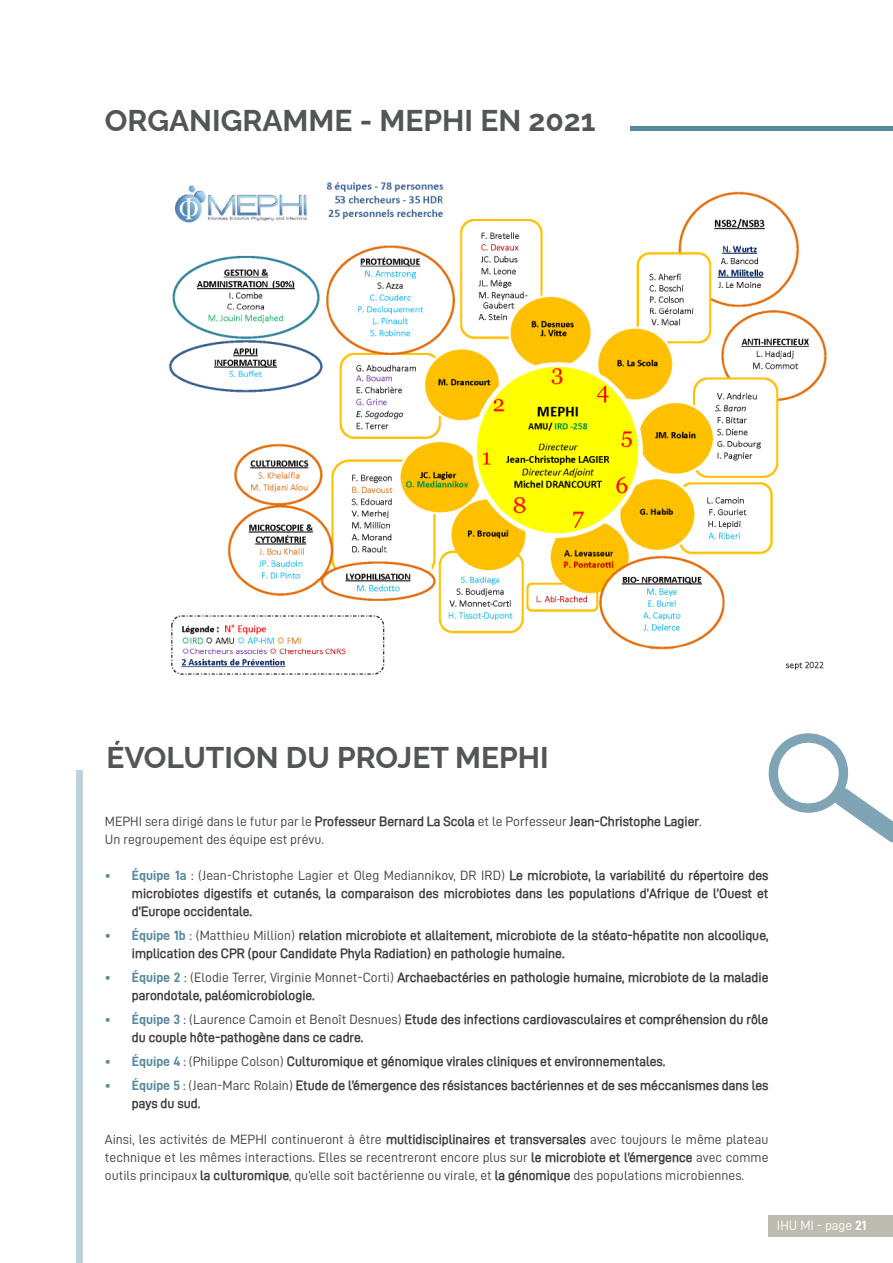
<style>
.page{position:relative;width:893px;height:1263px;background:#fff}
.page>*{position:absolute;margin:0;border:0;box-sizing:border-box;transform-origin:0 0}
.t1{font:700 30px "Raleway";color:#545557}
.t2{font:700 13.5px/18px "D DIN PRO Semi";color:#3e3e3f}
.t3{font:13.5px/18px "D DIN PRO Regular";color:#3e3e3f;text-align:justify}
.t4{font:13.5px "D DIN PRO Regular";color:#fff}
.s1{font-family:"D DIN PRO Semi";font-weight:700}
.s2{font-family:"D DIN PRO Bold";font-weight:400;color:#56889e}
.s3{font-family:"D DIN PRO Regular";font-weight:400}
.s4{font-family:"D DIN PRO Bold"}
</style>
<div class="page">
<div style="left:768px;top:1215px;width:125px;height:21px;background:#bcbcb0"></div>
<hr style="left:631px;top:127px;width:262px;height:4px;background:#56889e">
<div style="left:77px;top:770px;width:6px;height:493px;background:#bfd2da"></div>
<svg style="left:768px;top:733px;width:125px;height:110px"></svg>
<img style="left:169px;top:182px;width:658px;height:493px">
<p class="t1" style="left:105px;top:96px;width:492px">ORGANIGRAMME - MEPHI EN 2021</p>
<p class="t1" style="left:106px;top:734px;width:444px">ÉVOLUTION DU PROJET MEPHI</p>
<p class="t3" style="left:105px;top:812px;width:598px">MEPHI sera dirigé dans le futur par le <span class="s1">Professeur Bernard La Scola</span> et le Porfesseur <span class="s1">Jean-Christophe Lagier</span>.</p>
<p class="t3" style="left:105px;top:830px;width:221px">Un regroupement des équipe est prévu.</p>
<p class="t2" style="left:132px;top:866px;width:638px;text-align:justify;text-indent:-27px"><span class="s2">• Équipe 1a</span> <span class="s3">: (Jean-Christophe Lagier et Oleg Mediannikov, DR IRD)</span> Le microbiote, la variabilité du répertoire des microbiotes digestifs et cutanés, la comparaison des microbiotes dans les populations d’Afrique de l’Ouest et d’Europe occidentale.</p>
<p class="t2" style="left:132px;top:926px;width:638px;text-indent:-27px"><span class="s2">• Équipe 1b</span> <span class="s3">: (Matthieu Million)</span> relation microbiote et allaitement, microbiote de la stéato-hépatite non alcoolique, implication des CPR (pour Candidate Phyla Radiation) en pathologie humaine.</p>
<p class="t2" style="left:132px;top:968px;width:638px;text-indent:-27px"><span class="s2">• Équipe 2</span> <span class="s3">: (Elodie Terrer, Virginie Monnet-Corti)</span> Archaebactéries en pathologie humaine, microbiote de la maladie parondotale, paléomicrobiologie.</p>
<p class="t2" style="left:132px;top:1010px;width:638px;text-indent:-27px"><span class="s2">• Équipe 3</span> <span class="s3">: (Laurence Camoin et Benoît Desnues)</span> Etude des infections cardiovasculaires et compréhension du rôle du couple hôte-pathogène dans ce cadre.</p>
<p class="t2" style="left:105px;top:1052px;width:562px"><span class="s2">• Équipe 4</span> <span class="s3">: (Philippe Colson)</span> Culturomique et génomique virales cliniques et environnementales.</p>
<p class="t2" style="left:132px;top:1076px;width:638px;text-indent:-27px"><span class="s2">• Équipe 5</span> <span class="s3">: (Jean-Marc Rolain)</span> Etude de l’émergence des résistances bactériennes et de ses méccanismes dans les pays du sud.</p>
<p class="t3" style="left:105px;top:1130px;width:665px">Ainsi, les activités de MEPHI continueront à être <span class="s1">multidisciplinaires et transversales</span> avec toujours le même plateau technique et les mêmes interactions. Elles se recentreront encore plus sur <span class="s1">le microbiote et l’émergence</span> avec comme outils principaux <span class="s1">la culturomique</span>, qu’elle soit bactérienne ou virale, et <span class="s1">la génomique</span> des populations microbiennes.</p>
<p class="t4" style="left:777px;top:1218px;width:91px">IHU MI - page <span class="s4">21</span></p>
</div>
